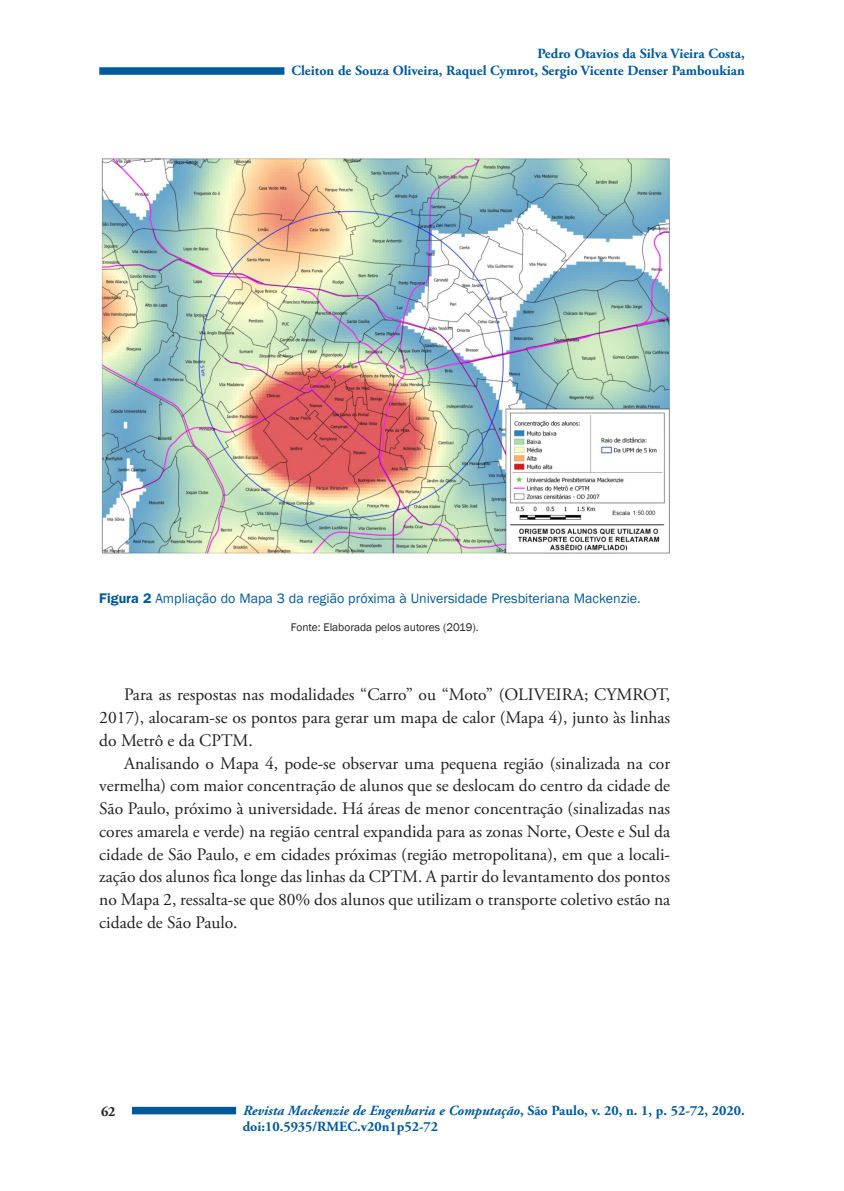
<style>
.page{position:relative;width:844px;height:1191px;background:#fff}
.page>*{position:absolute;margin:0;border:0;box-sizing:border-box;transform-origin:0 0}
.Texto{font:17.5px/22.8px "Adobe Garamond Pro";color:#231f20;text-align:justify}
.t1{font:700 14px/16.8px "Adobe Garamond Pro";color:#00599b}
.Figura_Titulo{font:14px "Franklin Gothic";color:#00599b}
.t2{font:700 14px "Adobe Garamond Pro";color:#231f20}
.Figura_fonte{font:11.38px "Franklin Gothic";color:#231f20}
.s1{font-weight:600}
.s2{font-style:italic}
</style>
<div class="page">
<div style="left:131px;top:1106px;width:105px;height:8px;background:#00599b"></div>
<div style="left:99px;top:1104px;width:33px;height:27px;background:#fff"></div>
<div style="left:99px;top:67px;width:185px;height:8px;background:#00599b"></div>
<img style="left:101px;top:158px;width:569px;height:396px">
<p class="t1" style="left:291px;top:46px;width:454px;text-align:right">Pedro Otavios da Silva Vieira Costa,<br>Cleiton de Souza Oliveira, Raquel Cymrot, Sergio Vicente Denser Pamboukian</p>
<p class="Figura_Titulo" style="left:99px;top:590px;width:542px"><span class="s1">Figura 2</span> Ampliação do Mapa 3 da região próxima à Universidade Presbiteriana Mackenzie.</p>
<p class="Figura_fonte" style="left:291px;top:620px;width:189px">Fonte: Elaborada pelos autores (2019).</p>
<p class="Texto" style="left:99px;top:684px;width:572px;text-indent:25px">Para as respostas nas modalidades “Carro” ou “Moto” (OLIVEIRA; CYMROT, 2017), alocaram-se os pontos para gerar um mapa de calor (Mapa 4), junto às linhas do Metrô e da CPTM.</p>
<p class="Texto" style="left:99px;top:752px;width:572px;text-indent:25px">Analisando o Mapa 4, pode-se observar uma pequena região (sinalizada na cor vermelha) com maior concentração de alunos que se deslocam do centro da cidade de São Paulo, próximo à universidade. Há áreas de menor concentração (sinalizadas nas cores amarela e verde) na região central expandida para as zonas Norte, Oeste e Sul da cidade de São Paulo, e em cidades próximas (região metropolitana), em que a locali&shy;zação dos alunos fica longe das linhas da CPTM. A partir do levantamento dos pontos no Mapa 2, ressalta-se que 80% dos alunos que utilizam o transporte coletivo estão na cidade de São Paulo.</p>
<p class="t2" style="left:101px;top:1103px;width:16px">62</p>
<p class="t1" style="left:243px;top:1102px;width:503px"><span class="s2">Revista Mackenzie de Engenharia e Computação</span>, São Paulo, v. 20, n. 1, p. 52-72, 2020. doi:10.5935/RMEC.v20n1p52-72</p>
</div>
